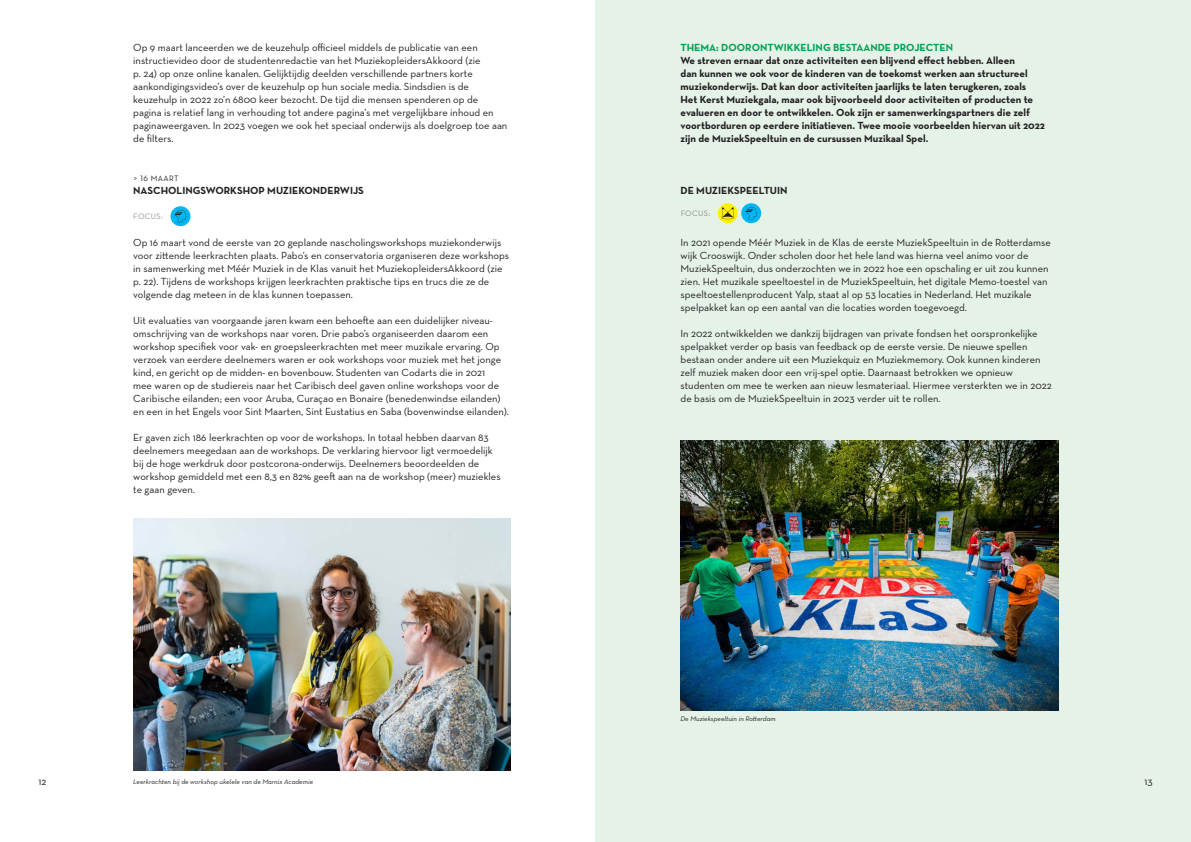
<style>
.page{position:relative;width:1191px;height:842px;background:#fff}
.page>*{position:absolute;margin:0;border:0;box-sizing:border-box;transform-origin:0 0}
._01_Brood{font:10.5px/13px "Neutraface Text";color:#231f20}
._01_Brood-2{font:700 10.5px/13px "Neutraface Text";color:#231f20}
._03_H-2-Zwart{font:700 10.5px "Neutraface Text";color:#231f20}
._03_H-2_Thema{font:700 10.5px "Neutraface Text";color:#00a253}
._01_Brood-3{font:8px "Neutraface Text";letter-spacing:.04em;color:#939598}
._03_H-2_Datum{font:8px "Neutraface Text";letter-spacing:.05em;color:#231f20}
.Bijschriften{font:italic 7px "Neutraface Text";color:#231f20}
</style>
<div class="page">
<hr style="left:595px;top:0;width:1px;height:842px;background:#231f20">
<div style="left:596px;top:0;width:595px;height:842px;background:#e4f2e8"></div>
<svg style="left:718px;top:203px;width:19px;height:20px"></svg>
<svg style="left:722px;top:207px;width:12px;height:12px"></svg>
<svg style="left:741px;top:203px;width:20px;height:20px"></svg>
<svg style="left:745px;top:207px;width:12px;height:12px"></svg>
<img style="left:680px;top:441px;width:378px;height:270px">
<svg style="left:170px;top:206px;width:20px;height:20px"></svg>
<svg style="left:174px;top:210px;width:12px;height:12px"></svg>
<img style="left:133px;top:519px;width:378px;height:252px">
<p class="_01_Brood" style="left:133px;top:40px;width:375px">Op 9 maart lanceerden we de keuzehulp officieel middels de publicatie van een instructievideo door de studentenredactie van het MuziekopleidersAkkoord (zie<br>p. 24) op onze online kanalen. Gelijktijdig deelden verschillende partners korte aankondigingsvideo’s over de keuzehulp op hun sociale media. Sindsdien is de keuzehulp in 2022 zo’n 6800 keer bezocht. De tijd die mensen spenderen op de pagina is relatief lang in verhouding tot andere pagina’s met vergelijkbare inhoud en paginaweergaven. In 2023 voegen we ook het speciaal onderwijs als doelgroep toe aan de filters.</p>
<p class="_03_H-2_Datum" style="left:133px;top:173px;width:47px">&gt; 16 MAART</p>
<p class="_03_H-2-Zwart" style="left:133px;top:183px;width:232px">NASCHOLINGSWORKSHOP MUZIEKONDERWIJS</p>
<p class="_01_Brood-3" style="left:133px;top:211px;width:31px">FOCUS:</p>
<p class="_01_Brood" style="left:133px;top:235px;width:377px">Op 16 maart vond de eerste van 20 geplande nascholingsworkshops muziekonderwijs voor zittende leerkrachten plaats. Pabo’s en conservatoria organiseren deze workshops in samenwerking met Méér Muziek in de Klas vanuit het MuziekopleidersAkkoord (zie p. 22). Tijdens de workshops krijgen leerkrachten praktische tips en trucs die ze de volgende dag meteen in de klas kunnen toepassen.</p>
<p class="_01_Brood" style="left:133px;top:313px;width:377px">Uit evaluaties van voorgaande jaren kwam een behoefte aan een duidelijker niveau&shy;omschrijving van de workshops naar voren. Drie pabo’s organiseerden daarom een workshop specifiek voor vak- en groepsleerkrachten met meer muzikale ervaring. Op verzoek van eerdere deelnemers waren er ook workshops voor muziek met het jonge kind, en gericht op de midden- en bovenbouw. Studenten van Codarts die in 2021<br>mee waren op de studiereis naar het Caribisch deel gaven online workshops voor de Caribische eilanden; een voor Aruba, Curaçao en Bonaire (benedenwindse eilanden) en een in het Engels voor Sint Maarten, Sint Eustatius en Saba (bovenwindse eilanden).</p>
<p class="_01_Brood" style="left:133px;top:430px;width:369px">Er gaven zich 186 leerkrachten op voor de workshops. In totaal hebben daarvan 83 deelnemers meegedaan aan de workshops. De verklaring hiervoor ligt vermoedelijk bij de hoge werkdruk door postcorona-onderwijs. Deelnemers beoordeelden de workshop gemiddeld met een 8,3 en 82% geeft aan na de workshop (meer) muziekles te gaan geven.</p>
<p class="_03_H-2_Thema" style="left:680px;top:40px;width:274px">THEMA: DOORONTWIKKELING BESTAANDE PROJECTEN</p>
<p class="_01_Brood-2" style="left:680px;top:54px;width:366px">We streven ernaar dat onze activiteiten een blijvend effect hebben. Alleen<br>dan kunnen we ook voor de kinderen van de toekomst werken aan structureel muziekonderwijs. Dat kan door activiteiten jaarlijks te laten terugkeren, zoals Het Kerst Muziekgala, maar ook bijvoorbeeld door activiteiten of producten te evalueren en door te ontwikkelen. Ook zijn er samenwerkingspartners die zelf voortborduren op eerdere initiatieven. Twee mooie voorbeelden hiervan uit 2022 zijn de MuziekSpeeltuin en de cursussen Muzikaal Spel.</p>
<p class="_03_H-2-Zwart" style="left:680px;top:183px;width:108px">DE MUZIEKSPEELTUIN</p>
<p class="_01_Brood-3" style="left:680px;top:208px;width:31px">FOCUS:</p>
<p class="_01_Brood" style="left:680px;top:235px;width:372px">In 2021 opende Méér Muziek in de Klas de eerste MuziekSpeeltuin in de Rotterdamse wijk Crooswijk. Onder scholen door het hele land was hierna veel animo voor de MuziekSpeeltuin, dus onderzochten we in 2022 hoe een opschaling er uit zou kunnen zien. Het muzikale speeltoestel in de MuziekSpeeltuin, het digitale Memo-toestel van speeltoestellenproducent Yalp, staat al op 53 locaties in Nederland. Het muzikale spelpakket kan op een aantal van die locaties worden toegevoegd.</p>
<p class="_01_Brood" style="left:680px;top:326px;width:372px">In 2022 ontwikkelden we dankzij bijdragen van private fondsen het oorspronkelijke spelpakket verder op basis van feedback op de eerste versie. De nieuwe spellen bestaan onder andere uit een Muziekquiz en Muziekmemory. Ook kunnen kinderen zelf muziek maken door een vrij-spel optie. Daarnaast betrokken we opnieuw studenten om mee te werken aan nieuw lesmateriaal. Hiermee versterkten we in 2022 de basis om de MuziekSpeeltuin in 2023 verder uit te rollen.</p>
<p class="Bijschriften" style="left:680px;top:714px;width:97px">De Muziekspeeltuin in Rotterdam</p>
<p class="Bijschriften" style="left:133px;top:777px;width:181px">Leerkrachten bij de workshop ukelele van de Marnix Academie</p>
<p class="_01_Brood" style="left:39px;top:775px;width:9px">12</p>
<p class="_01_Brood" style="left:1144px;top:775px;width:10px">13</p>
</div>
